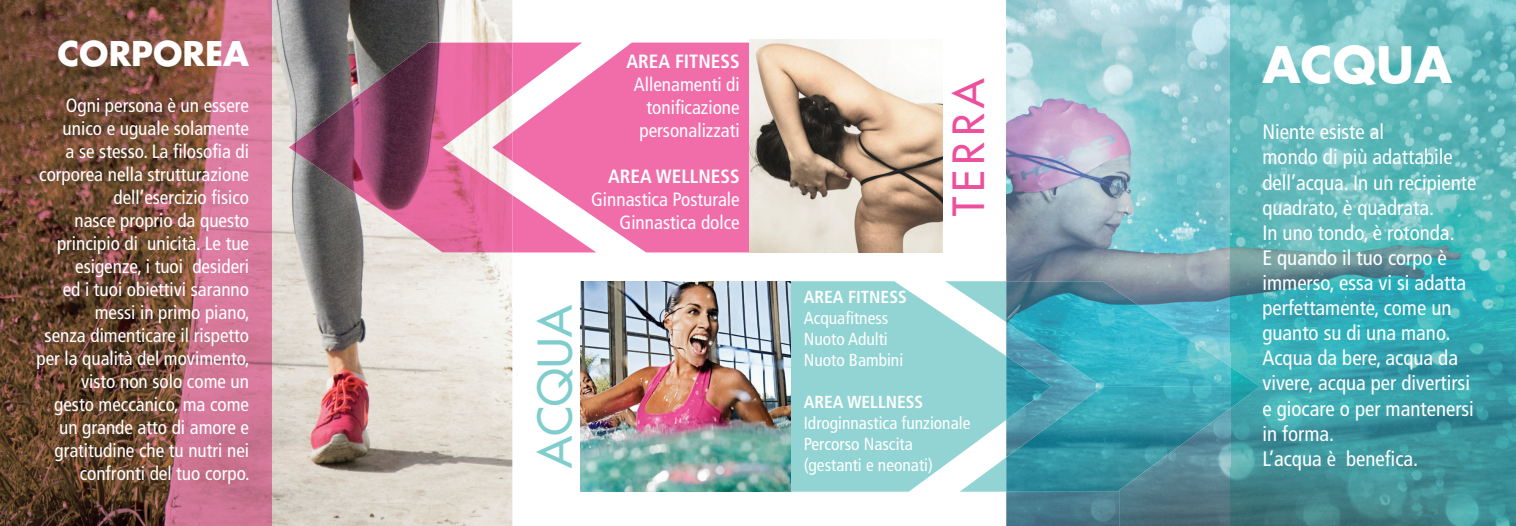
<style>
.page{position:relative;width:1516px;height:526px;background:#fff}
.page>*{position:absolute;margin:0;border:0;box-sizing:border-box;transform-origin:0 0}
.t1{font:700 48.82px "Futura CE";color:#fff}
.t2{font:500 45.32px "Futura CE";color:#7fcecd}
.t3{font:500 41.82px "Futura CE";letter-spacing:.13em;color:#ee4f9d}
.t4{font:700 33.07px "Futura CE";color:#fff}
.t5{font:condensed 21px/25px "Frutiger LT";color:#fff}
.t6{font:condensed 19.25px/23.1px "Frutiger LT";color:#fff;text-align:right}
.t7{font:700 condensed 19.25px "Frutiger LT";color:#fff}
.t8{font:condensed 17.5px/21px "Frutiger LT";color:#fff}
.t9{font:700 condensed 17.5px "Frutiger LT";color:#fff}
</style>
<div class="page">
<img style="left:271px;top:0;width:241px;height:526px">
<img style="left:0;top:0;width:271px;height:526px">
<img style="left:289px;top:43px;width:223px;height:209px">
<svg style="left:512px;top:43px;width:237px;height:209px;background:#f382b6"></svg>
<img style="left:492px;top:132px;width:20px;height:29px">
<img style="left:749px;top:40px;width:194px;height:212px">
<svg style="left:787px;top:281px;width:219px;height:211px;background:#9fd9d8"></svg>
<img style="left:580px;top:282px;width:210px;height:210px">
<img style="left:1006px;top:0;width:170px;height:281px">
<img style="left:1176px;top:0;width:55px;height:58px">
<img style="left:1176px;top:58px;width:55px;height:468px">
<img style="left:1515px;top:58px;width:1px;height:468px">
<img style="left:1006px;top:492px;width:113px;height:34px">
<img style="left:1119px;top:492px;width:57px;height:34px">
<img style="left:1006px;top:281px;width:225px;height:211px">
<img style="left:1006px;top:356px;width:45px;height:64px">
<img style="left:1231px;top:0;width:284px;height:526px">
<img style="left:1231px;top:367px;width:29px;height:41px">
<h3 class="t4" style="left:57px;top:29px;width:193px">CORPOREA</h3>
<p class="t6" style="left:36px;top:94px;width:215px">Ogni persona è un essere unico e uguale solamente<br>a se stesso. La filosofia di corporea nella strutturazione dell’esercizio fisico<br>nasce proprio da questo principio di unicità. Le tue esigenze, i tuoi desideri<br>ed i tuoi obiettivi saranno messi in primo piano,<br>senza dimenticare il rispetto per la qualità del movimento, visto non solo come un<br>gesto meccanico, ma come un grande atto di amore e gratitudine che tu nutri nei confronti del tuo corpo.</p>
<p class="t7" style="left:626px;top:50px;width:115px">AREA FITNESS</p>
<p class="t6" style="left:634px;top:73px;width:107px">Allenamenti di tonificazione personalizzati</p>
<p class="t7" style="left:608px;top:165px;width:133px">AREA WELLNESS</p>
<p class="t6" style="left:591px;top:188px;width:150px">Ginnastica Posturale<br>Ginnastica dolce</p>
<h2 class="t2" style="left:522px;top:468px;width:165px;rotate:-90deg">ACQUA</h2>
<h3 class="t3" style="left:938px;top:216px;width:140px;rotate:-90deg">TERRA</h3>
<p class="t9" style="left:803px;top:287px;width:105px">AREA FITNESS</p>
<p class="t8" style="left:803px;top:308px;width:101px">Acquafitness<br>Nuoto Adulti<br>Nuoto Bambini</p>
<p class="t9" style="left:803px;top:391px;width:121px">AREA WELLNESS</p>
<p class="t8" style="left:803px;top:412px;width:168px">Idroginnastica funzionale<br>Percorso Nascita (gestanti e neonati)</p>
<h1 class="t1" style="left:1262px;top:29px;width:191px">ACQUA</h1>
<p class="t5" style="left:1262px;top:120px;width:215px">Niente esiste al<br>mondo di più adattabile dell’acqua. In un recipiente quadrato, è quadrata.<br>In uno tondo, è rotonda.<br>E quando il tuo corpo è immerso, essa vi si adatta perfettamente, come un guanto su di una mano.<br>Acqua da bere, acqua da vivere, acqua per divertirsi e giocare o per mantenersi in forma.<br>L’acqua è benefica.</p>
</div>
